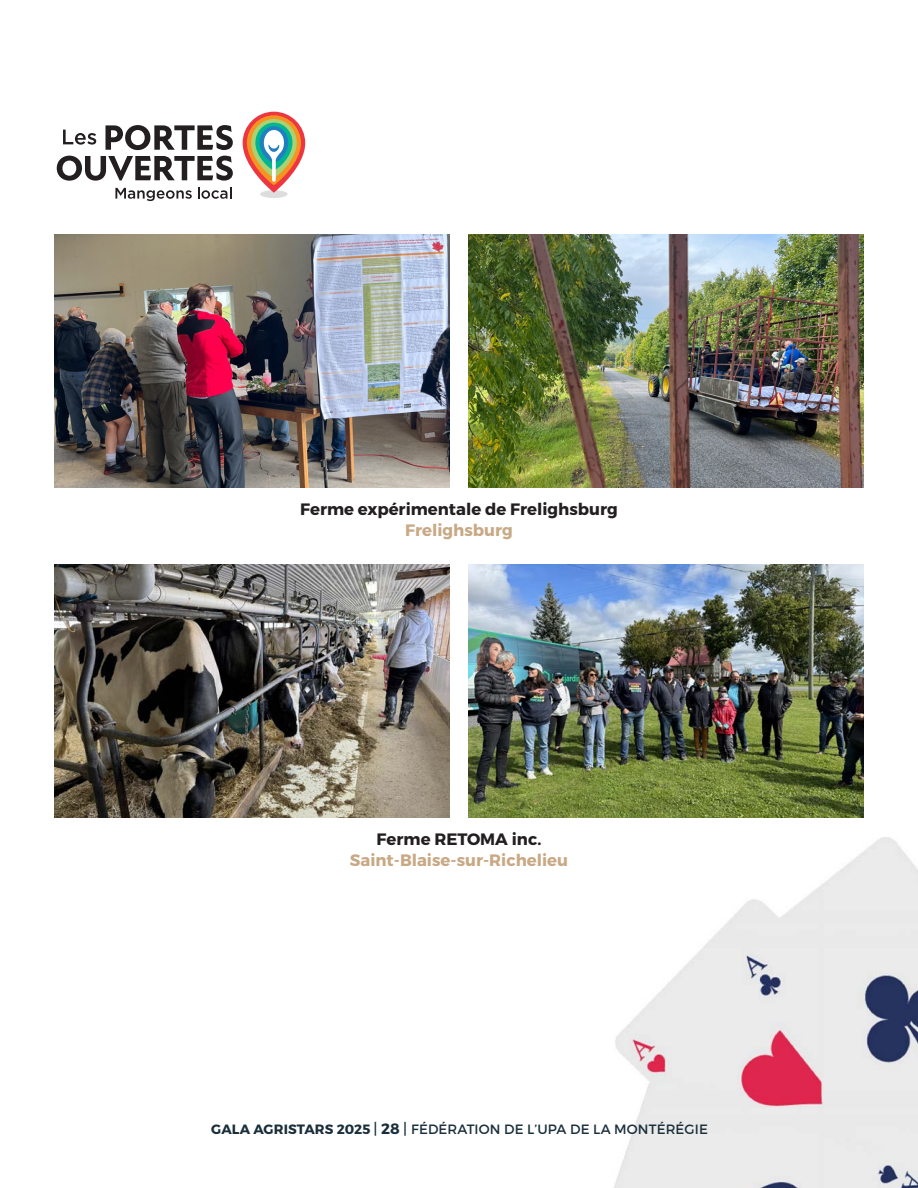
<style>
.page{position:relative;width:918px;height:1188px;background:#fff}
.page>*{position:absolute;margin:0;border:0;box-sizing:border-box;transform-origin:0 0}
.t1{font:700 16.5px/21px "Montserrat";color:#231f20;text-align:center}
.t2{font:700 16.5px/21px "Montserrat";color:#c8a985;text-align:center}
.t3{font:13.5px "Montserrat";letter-spacing:.01em;color:#1a2f3b}
.s1{color:#c8a985}
.s2{color:#231f20}
.s3{font-weight:700}
.s4{font-size:15px}
.s5{font-weight:700;font-size:15px}
</style>
<div class="page">
<img style="left:614px;top:838px;width:304px;height:350px">
<svg style="left:63px;top:130px;width:33px;height:15px"></svg>
<svg style="left:106px;top:125px;width:127px;height:25px"></svg>
<svg style="left:115px;top:188px;width:77px;height:13px"></svg>
<svg style="left:198px;top:187px;width:34px;height:12px"></svg>
<svg style="left:260px;top:190px;width:28px;height:8px"></svg>
<svg style="left:243px;top:112px;width:62px;height:81px"></svg>
<svg style="left:247px;top:115px;width:54px;height:70px"></svg>
<svg style="left:251px;top:119px;width:46px;height:63px"></svg>
<svg style="left:57px;top:156px;width:176px;height:25px"></svg>
<img style="left:54px;top:235px;width:396px;height:253px">
<img style="left:54px;top:564px;width:396px;height:254px">
<img style="left:468px;top:235px;width:396px;height:253px">
<img style="left:468px;top:564px;width:396px;height:254px">
<p class="t1" style="left:300px;top:499px;width:319px">Ferme expérimentale de Frelighsburg<br><span class="s1">Frelighsburg</span></p>
<p class="t2" style="left:350px;top:829px;width:220px"><span class="s2">Ferme RETOMA inc.<br></span>Saint-Blaise-sur-Richelieu</p>
<p class="t3" style="left:211px;top:1121px;width:498px"><span class="s3">GALA AGRISTARS 2025</span> <span class="s4">|</span> <span class="s5">28</span> <span class="s4">|</span> FÉDÉRATION DE L’UPA DE LA MONTÉRÉGIE</p>
</div>
